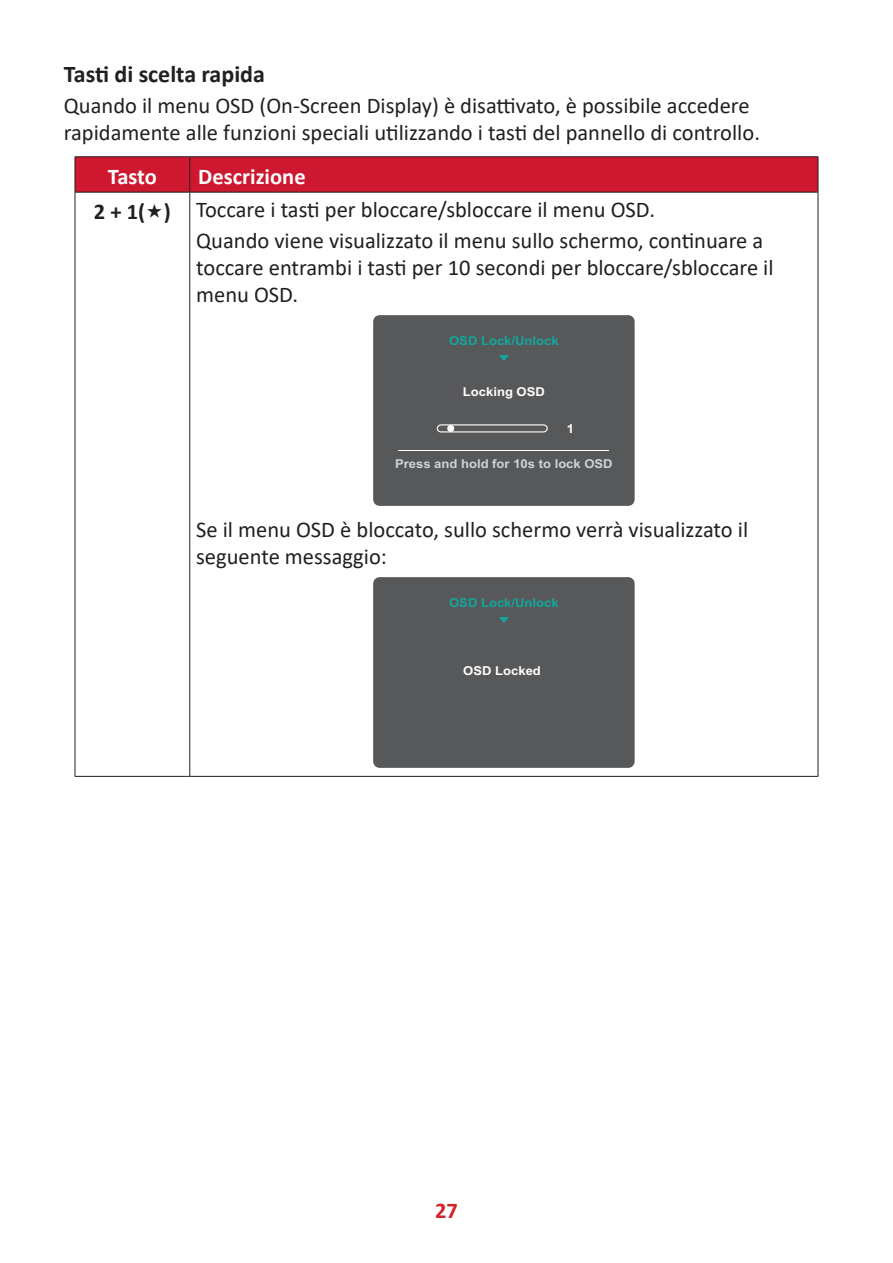
<style>
.page{position:relative;width:893px;height:1263px;background:#fff}
.page>*{position:absolute;margin:0;border:0;box-sizing:border-box;transform-origin:0 0}
.t1{font:700 24px "Calibri";color:#231f20}
.t2{font:22.5px/27px "Calibri";color:#231f20}
.t3{font:700 22.5px "Calibri";letter-spacing:-.01em;color:#fff}
.t4{font:700 22.5px "Calibri";color:#d1232a}
.t5{font:700 12.3px "Arial";color:#12a79d;scale:1.06 1}
.t6{font:700 12.3px "Arial";color:#d1d2d4;scale:1.06 1}
.t7{font:700 12.3px "Arial";color:#fff;scale:1.06 1}
.s1{font-weight:700;color:#fff}
.s2{font-weight:700}
</style>
<div class="page">
<div style="left:76px;top:157px;width:742px;height:35px;background:#ce182f"></div>
<hr style="left:75px;top:193px;width:1px;height:583px;background:#231f20">
<hr style="left:189px;top:193px;width:1px;height:583px;background:#231f20">
<hr style="left:818px;top:193px;width:1px;height:583px;background:#231f20">
<hr style="left:75px;top:156px;width:115px;height:1px;background:#231f20">
<hr style="left:75px;top:157px;width:1px;height:35px;background:#231f20">
<hr style="left:190px;top:156px;width:628px;height:1px;background:#231f20">
<hr style="left:189px;top:157px;width:1px;height:35px;background:#231f20">
<hr style="left:818px;top:157px;width:1px;height:35px;background:#231f20">
<hr style="left:75px;top:192px;width:115px;height:1px;background:#231f20">
<hr style="left:190px;top:192px;width:628px;height:1px;background:#231f20">
<hr style="left:75px;top:776px;width:115px;height:1px;background:#231f20">
<hr style="left:190px;top:776px;width:628px;height:1px;background:#231f20">
<div style="left:373px;top:315px;width:262px;height:191px;background:#57585a;border-radius:6px"></div>
<hr style="left:398px;top:450px;width:211px;height:1px;background:#fff">
<div style="left:437px;top:424px;width:111px;height:8px;border:1px solid #fff;border-radius:4px"></div>
<div style="left:447px;top:425px;width:7px;height:7px;background:#fff;border-radius:50%"></div>
<svg style="left:499px;top:355px;width:10px;height:6px"></svg>
<div style="left:373px;top:577px;width:262px;height:191px;background:#57585a;border-radius:6px"></div>
<svg style="left:499px;top:617px;width:10px;height:6px"></svg>
<p class="t1" style="left:64px;top:57px;width:203px">Tasti di scelta rapida</p>
<p class="t2" style="left:64px;top:91px;width:698px">Quando il menu OSD (On-Screen Display) è disattivato, è possibile accedere rapidamente alle funzioni speciali utilizzando i tasti del pannello di controllo.</p>
<p class="t3" style="left:108px;top:160px;width:50px">Tasto</p>
<p class="t2" style="left:94px;top:159px;width:563px;line-height:33.3px;text-indent:104px"><span class="s1">Descrizione<br></span><span class="s2">2 + 1( )</span> Toccare i tasti per bloccare/sbloccare il menu OSD.</p>
<p class="t2" style="left:196px;top:227px;width:579px">Quando viene visualizzato il menu sullo schermo, continuare a toccare entrambi i tasti per 10 secondi per bloccare/sbloccare il menu OSD.</p>
<p class="t5" style="left:449px;top:332px;width:105px">OSD Lock/Unlock</p>
<p class="t7" style="left:463px;top:383px;width:79px">Locking OSD</p>
<p class="t7" style="left:567px;top:419px;width:8px">1</p>
<p class="t6" style="left:395px;top:455px;width:207px">Press and hold for 10s to lock OSD</p>
<p class="t2" style="left:196px;top:516px;width:553px">Se il menu OSD è bloccato, sullo schermo verrà visualizzato il seguente messaggio:</p>
<p class="t5" style="left:449px;top:594px;width:105px">OSD Lock/Unlock</p>
<p class="t7" style="left:463px;top:662px;width:75px">OSD Locked</p>
<p class="t4" style="left:435px;top:1194px;width:24px">27</p>
</div>
